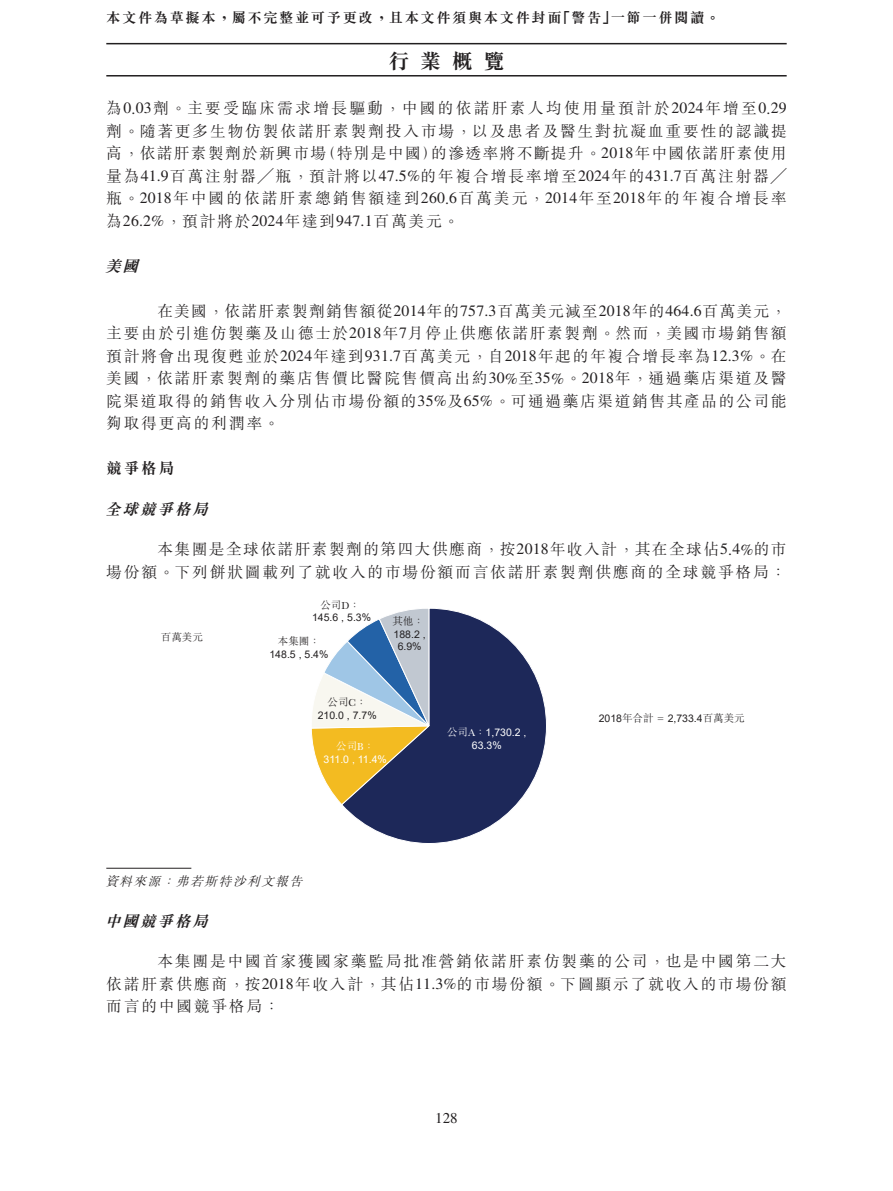
<style>
.page{position:relative;width:893px;height:1191px;background:#fff}
.page>*{position:absolute;margin:0;border:0;box-sizing:border-box;transform-origin:0 0}
.t1{font:700 21px "M Sung HK";color:#221f20}
.t2{font:300 15.75px/22.5px "M Sung HK";letter-spacing:.11em;color:#221f20;text-align:justify}
.t3{font:italic 700 15.75px "M Sung HK";color:#221f20}
.t4{font:700 15.75px "M Sung HK";color:#221f20}
.t5{font:15px "Times";color:#221f20}
.t6{font:700 14.25px "M Sung HK";letter-spacing:.115em;color:#221f20}
.t7{font:italic 300 12.75px "M Sung HK";color:#221f20}
.t8{font:10.5px/12.6px "Arial";color:#221f20;text-align:center}
.t9{font:10.5px/12.6px "Arial";color:#fff;text-align:center}
.t10{font:300 10.5px "M Sung HK";color:#221f20}
.t11{font:300 10.5px "M Sung HK";color:#fff}
.s1{font-family:"Times";font-weight:400}
.s2{font-family:"M Sung HK";font-weight:300}
</style>
<div class="page">
<hr style="left:106px;top:43px;width:681px;height:1px;background:#221f20">
<hr style="left:106px;top:75px;width:681px;height:1px;background:#221f20">
<hr style="left:106px;top:868px;width:85px;height:1px;background:#221f20">
<svg style="left:343px;top:608px;width:204px;height:236px;fill:#1d2859"></svg>
<svg style="left:311px;top:608px;width:119px;height:197px"></svg>
<p class="t6" style="left:106px;top:11px;width:615px">本文件為草擬本，屬不完整並可予更改，且本文件須與本文件封面「警告」一節一併閱讀。</p>
<h1 class="t1" style="left:388px;top:51px;width:118px">行業概覽</h1>
<p class="t2" style="left:106px;top:96px;width:682px">為<span class="s1">0.03</span>劑。主要受臨床需求增長驅動，中國的依諾肝素人均使用量預計於<span class="s1">2024</span>年增至<span class="s1">0.29</span>劑。隨著更多生物仿製依諾肝素製劑投入市場，以及患者及醫生對抗凝血重要性的認識提高，依諾肝素製劑於新興市場（特別是中國）的滲透率將不斷提升。<span class="s1">2018</span>年中國依諾肝素使用量為<span class="s1">41.9</span>百萬注射器╱瓶，預計將以<span class="s1">47.5%</span>的年複合增長率增至<span class="s1">2024</span>年的<span class="s1">431.7</span>百萬注射器╱瓶。<span class="s1">2018</span>年中國的依諾肝素總銷售額達到<span class="s1">260.6</span>百萬美元，<span class="s1">2014</span>年至<span class="s1">2018</span>年的年複合增長率為<span class="s1">26.2%</span>，預計將於<span class="s1">2024</span>年達到<span class="s1">947.1</span>百萬美元。</p>
<p class="t3" style="left:105px;top:258px;width:39px">美國</p>
<p class="t2" style="left:106px;top:298px;width:682px;text-indent:51px">在美國，依諾肝素製劑銷售額從<span class="s1">2014</span>年的<span class="s1">757.3</span>百萬美元減至<span class="s1">2018</span>年的<span class="s1">464.6</span>百萬美元，主要由於引進仿製藥及山德士於<span class="s1">2018</span>年<span class="s1">7</span>月停止供應依諾肝素製劑。然而，美國市場銷售額預計將會出現復甦並於<span class="s1">2024</span>年達到<span class="s1">931.7</span>百萬美元，自<span class="s1">2018</span>年起的年複合增長率為<span class="s1">12.3%</span>。在美國，依諾肝素製劑的藥店售價比醫院售價高出約<span class="s1">30%</span>至<span class="s1">35%</span>。<span class="s1">2018</span>年，通過藥店渠道及醫院渠道取得的銷售收入分別佔市場份額的<span class="s1">35%</span>及<span class="s1">65%</span>。可通過藥店渠道銷售其產品的公司能夠取得更高的利潤率。</p>
<p class="t4" style="left:106px;top:460px;width:70px">競爭格局</p>
<p class="t3" style="left:105px;top:501px;width:109px">全球競爭格局</p>
<p class="t2" style="left:106px;top:537px;width:682px;text-align:right">本集團是全球依諾肝素製劑的第四大供應商，按<span class="s1">2018</span>年收入計，其在全球佔<span class="s1">5.4%</span>的市<br>場份額。下列餅狀圖載列了就收入的市場份額而言依諾肝素製劑供應商的全球競爭格局：</p>
<p class="t10" style="left:161px;top:629px;width:44px">百萬美元</p>
<p class="t10" style="left:320px;top:597px;width:41px">公司D：</p>
<p class="t8" style="left:312px;top:611px;width:60px">145.6 , 5.3%</p>
<p class="t10" style="left:278px;top:634px;width:44px">本集團：</p>
<p class="t8" style="left:269px;top:648px;width:60px">148.5 , 5.4%</p>
<p class="t10" style="left:392px;top:614px;width:33px">其他：</p>
<p class="t8" style="left:394px;top:627px;width:34px">188.2 ,<br>6.9%</p>
<p class="t10" style="left:328px;top:695px;width:41px">公司C：</p>
<p class="t8" style="left:318px;top:709px;width:60px">210.0 , 7.7%</p>
<p class="t11" style="left:336px;top:739px;width:39px">公司B：</p>
<p class="t9" style="left:324px;top:752px;width:65px">311.0 , 11.4%</p>
<p class="t9" style="left:447px;top:726px;width:81px"><span class="s2">公司A：</span>1,730.2 ,<br>63.3%</p>
<p class="t8" style="left:599px;top:711px;width:147px">2018<span class="s2">年合計 =</span> 2,733.4<span class="s2">百萬美元</span></p>
<p class="t7" style="left:105px;top:872px;width:203px">資料來源：弗若斯特沙利文報告</p>
<p class="t3" style="left:105px;top:913px;width:109px">中國競爭格局</p>
<p class="t2" style="left:106px;top:949px;width:682px;text-indent:51px">本集團是中國首家獲國家藥監局批准營銷依諾肝素仿製藥的公司，也是中國第二大依諾肝素供應商，按<span class="s1">2018</span>年收入計，其佔<span class="s1">11.3%</span>的市場份額。下圖顯示了就收入的市場份額而言的中國競爭格局：</p>
<p class="t5" style="left:435px;top:1109px;width:24px">128</p>
</div>
